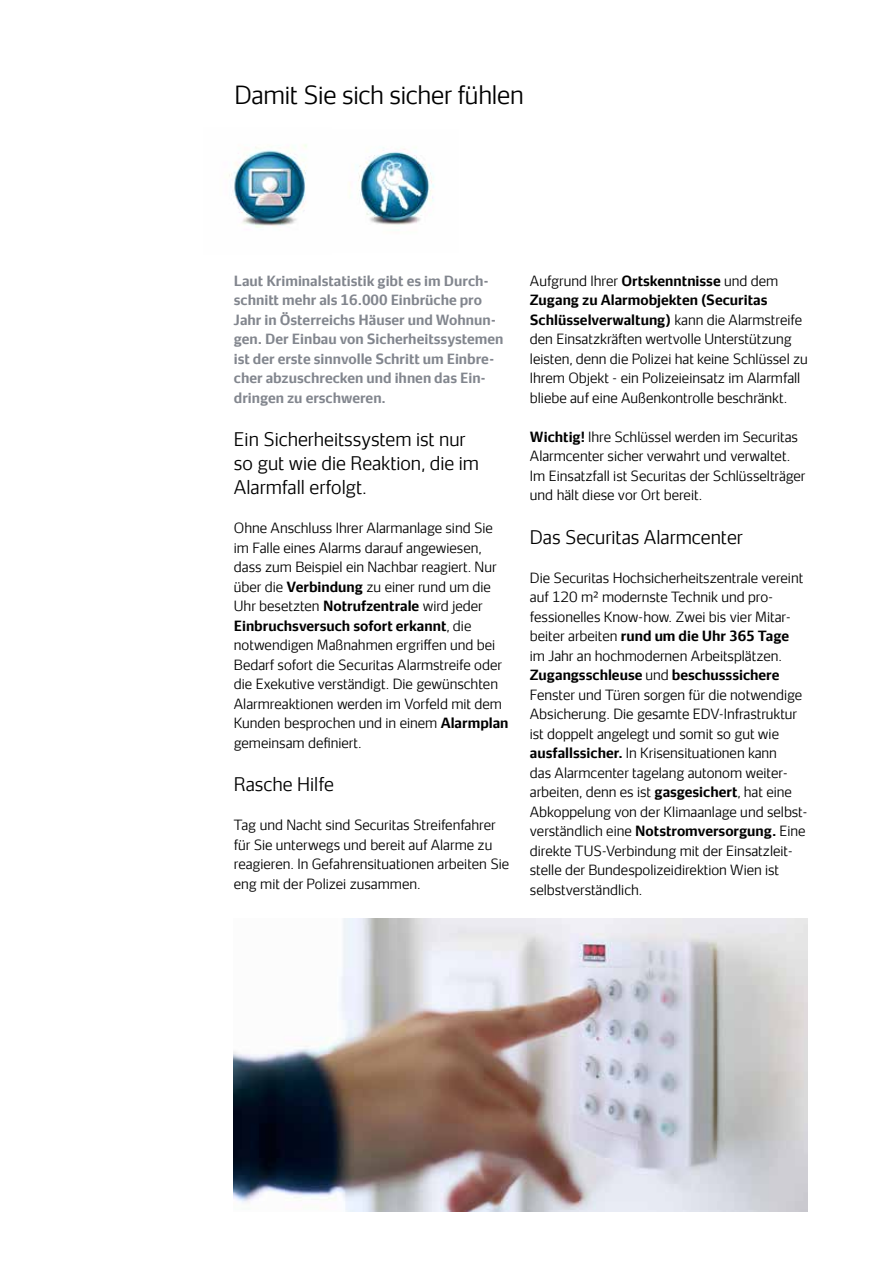
<style>
.page{position:relative;width:893px;height:1263px;background:#fff}
.page>*{position:absolute;margin:0;border:0;box-sizing:border-box;transform-origin:0 0}
.t1{font:300 24px "Securitas Sans TT";letter-spacing:-.01em;color:#000}
.t2{font:300 18px/24px "Securitas Sans TT";color:#000}
.t3{font:300 13.5px/19.5px "Securitas Sans TT";color:#000}
.t4{font:700 13.5px/19.5px "Securitas Sans TT";color:#82868e}
.s1{font-weight:700}
</style>
<div class="page">
<img style="left:356px;top:147px;width:79px;height:83px">
<img style="left:229px;top:144px;width:78px;height:84px">
<img style="left:234px;top:918px;width:574px;height:293px">
<h1 class="t1" style="left:234px;top:75px;width:291px">Damit Sie sich sicher fühlen</h1>
<p class="t4" style="left:234px;top:269px;width:271px">Laut Kriminalstatistik gibt es im Durch&shy;schnitt mehr als 16.000 Einbrüche pro Jahr in Österreichs Häuser und Wohnun&shy;gen. Der Einbau von Sicherheitssystemen ist der erste sinnvolle Schritt um Einbre&shy;cher abzuschrecken und ihnen das Ein&shy;dringen zu erschweren.</p>
<h2 class="t2" style="left:234px;top:425px;width:247px">Ein Sicherheitssystem ist nur so gut wie die Reaktion, die im<br>Alarmfall erfolgt.</h2>
<p class="t3" style="left:234px;top:517px;width:276px">Ohne Anschluss Ihrer Alarmanlage sind Sie im Falle eines Alarms darauf angewiesen, dass zum Beispiel ein Nachbar reagiert. Nur über die <span class="s1">Verbindung</span> zu einer rund um die Uhr besetzten <span class="s1">Notrufzentrale</span> wird jeder <span class="s1">Einbruchsversuch sofort erkannt</span>, die notwendigen Maßnahmen ergriffen und bei Bedarf sofort die Securitas Alarmstreife oder die Exekutive verständigt. Die gewünschten Alarmreaktionen werden im Vorfeld mit dem Kunden besprochen und in einem <span class="s1">Alarmplan </span>gemeinsam definiert.</p>
<h2 class="t2" style="left:234px;top:770px;width:102px">Rasche Hilfe</h2>
<p class="t3" style="left:234px;top:814px;width:277px">Tag und Nacht sind Securitas Streifenfahrer für Sie unterwegs und bereit auf Alarme zu reagieren. In Gefahrensituationen arbeiten Sie eng mit der Polizei zusammen.</p>
<p class="t3" style="left:530px;top:269px;width:280px">Aufgrund Ihrer <span class="s1">Ortskenntnisse</span> und dem <span class="s1">Zugang zu Alarmobjekten (Securitas Schlüsselverwaltung)</span> kann die Alarmstreife den Einsatzkräften wertvolle Unterstützung leisten, denn die Polizei hat keine Schlüssel zu Ihrem Objekt - ein Polizeieinsatz im Alarmfall bliebe auf eine Außenkontrolle beschränkt.</p>
<p class="t3" style="left:530px;top:425px;width:277px"><span class="s1">Wichtig!</span> Ihre Schlüssel werden im Securitas Alarmcenter sicher verwahrt und verwaltet.<br>Im Einsatzfall ist Securitas der Schlüsselträger und hält diese vor Ort bereit.</p>
<h2 class="t2" style="left:530px;top:523px;width:215px">Das Securitas Alarmcenter</h2>
<p class="t3" style="left:530px;top:566px;width:279px">Die Securitas Hochsicherheitszentrale vereint auf 120 m² modernste Technik und pro&shy;fessionelles Know-how. Zwei bis vier Mitar&shy;beiter arbeiten <span class="s1">rund um die Uhr 365 Tage<br></span>im Jahr an hochmodernen Arbeitsplätzen.<br><span class="s1">Zugangsschleuse</span> und <span class="s1">beschusssichere </span>Fenster und Türen sorgen für die notwendige Absicherung. Die gesamte EDV-Infrastruktur ist doppelt angelegt und somit so gut wie <span class="s1">ausfallssicher.</span> In Krisensituationen kann<br>das Alarmcenter tagelang autonom weiter&shy;arbeiten, denn es ist <span class="s1">gasgesichert</span>, hat eine Abkoppelung von der Klimaanlage und selbst&shy;verständlich eine <span class="s1">Notstromversorgung.</span> Eine direkte TUS-Verbindung mit der Einsatzleit&shy;stelle der Bundespolizeidirektion Wien ist selbstverständlich.</p>
</div>
